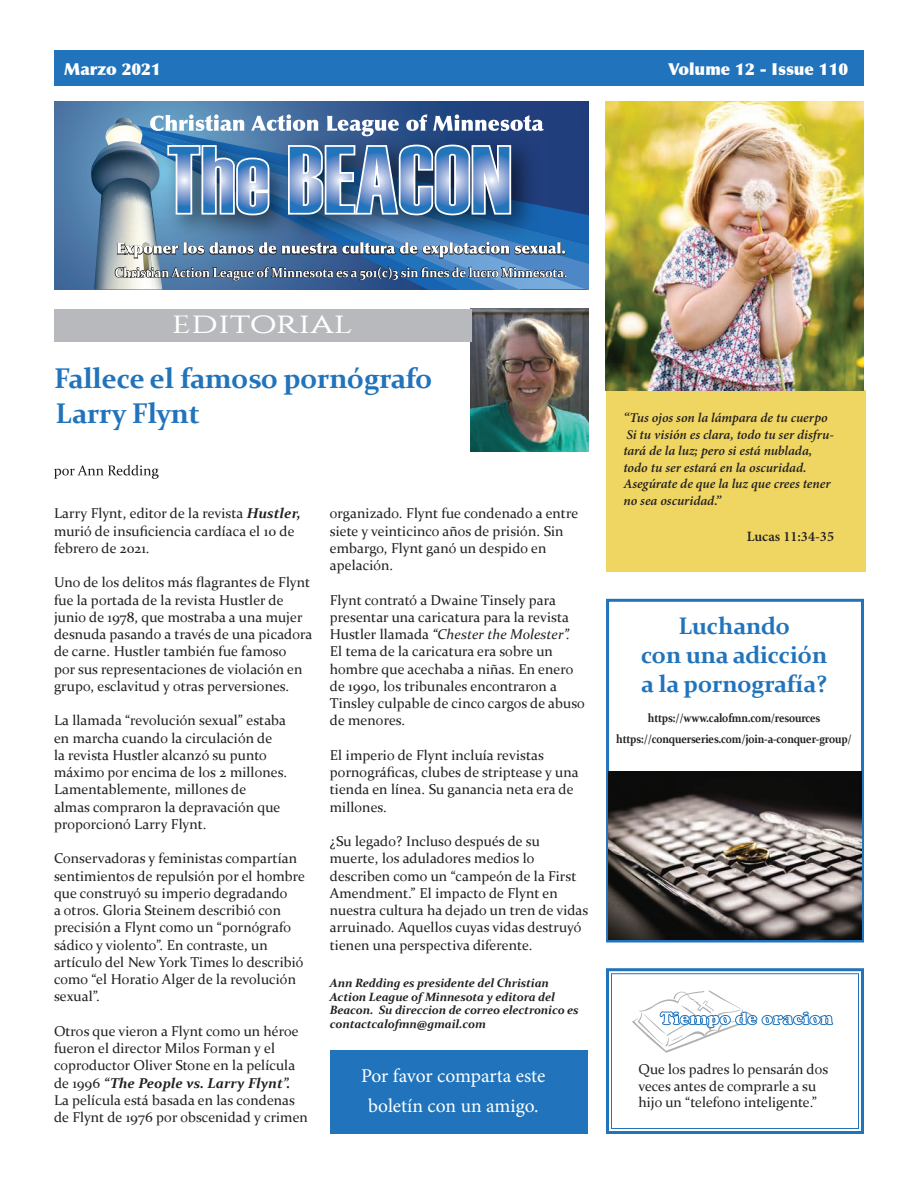
<style>
.page{position:relative;width:918px;height:1188px;background:#fff}
.page>*{position:absolute;margin:0;border:0;box-sizing:border-box;transform-origin:0 0}
.t1{font:700 28.5px/34.5px "Constantia";letter-spacing:-.01em;color:#2174bb}
.t2{font:24.75px "Constantine";letter-spacing:.01em;color:#fff;scale:1.33 1}
.t3{font:700 24px/28.8px "Constantia";letter-spacing:-.01em;color:#2174bb;text-align:center}
.t4{font:19.5px/30px "Minion Pro";color:#fff;text-align:center}
.t5{font:900 16.5px "Optima";color:#fff}
.t6{font:14.25px/17.2px "Constantia";letter-spacing:.005em;color:#231f20}
.t7{font:600 14.25px "Minion Pro";color:#231f20}
.t8{font:italic 600 13.5px/16.5px "Minion Pro";color:#231f20}
.t9{font:italic 700 12px/13.5px "Constantia";letter-spacing:-.01em;color:#231f20}
.t10{font:700 12px/21px "Constantia";letter-spacing:-.02em;color:#231f20;text-align:center;scale:.87 1}
.s1{font-weight:700;font-style:italic}
.s2{font-style:italic}
</style>
<div class="page">
<div style="left:330px;top:1050px;width:258px;height:84px;background:#2174bb"></div>
<img style="left:471px;top:309px;width:118px;height:142px">
<div style="left:54px;top:51px;width:809px;height:35px;background:#2174bb"></div>
<div style="left:54px;top:309px;width:417px;height:32px;background:#b8b9bc"></div>
<svg style="left:606px;top:968px;width:258px;height:166px"></svg>
<div style="left:611px;top:973px;width:248px;height:156px;border:1px solid #2174bb"></div>
<svg style="left:54px;top:465px;width:105px;height:14px"></svg>
<svg style="left:54px;top:102px;width:535px;height:187px;background:#436c9e"></svg>
<svg style="left:567px;top:131px;width:20px;height:158px;background:#27599a"></svg>
<img style="left:90px;top:114px;width:477px;height:176px">
<div style="left:606px;top:391px;width:259px;height:181px;background:#efd662"></div>
<div style="left:606px;top:599px;width:258px;height:344px;border:3px solid #2174bb"></div>
<img style="left:609px;top:772px;width:252px;height:168px">
<img style="left:606px;top:102px;width:258px;height:289px">
<p class="t5" style="left:64px;top:59px;width:98px">Marzo 2021</p>
<p class="t5" style="left:668px;top:59px;width:182px">Volume 12 - Issue 110</p>
<h2 class="t2" style="left:172px;top:310px;width:137px">EDITORIAL</h2>
<h1 class="t1" style="left:54px;top:360px;width:380px">Fallece el famoso pornógrafo<br>Larry Flynt</h1>
<p class="t6" style="left:54px;top:504px;width:249px">Larry Flynt, editor de la revista <span class="s1">Hustler, </span>murió de insuficiencia cardíaca el 10 de febrero de 2021.</p>
<p class="t6" style="left:54px;top:573px;width:260px">Uno de los delitos más flagrantes de Flynt fue la portada de la revista Hustler de junio de 1978, que mostraba a una mujer desnuda pasando a través de una picadora de carne. Hustler también fue famoso<br>por sus representaciones de violación en grupo, esclavitud y otras perversiones.</p>
<p class="t6" style="left:54px;top:711px;width:235px">La llamada “revolución sexual” estaba en marcha cuando la circulación de<br>la revista Hustler alcanzó su punto máximo por encima de los 2 millones.<br>Lamentablemente, millones de<br>almas compraron la depravación que proporcionó Larry Flynt.</p>
<p class="t6" style="left:54px;top:849px;width:253px">Conservadoras y feministas compartían sentimientos de repulsión por el hombre que construyó su imperio degradando<br>a otros. Gloria Steinem describió con precisión a Flynt como un “pornógrafo sádico y violento”. En contraste, un artículo del New York Times lo describió como “el Horatio Alger de la revolución sexual”.</p>
<p class="t6" style="left:54px;top:1022px;width:255px">Otros que vieron a Flynt como un héroe fueron el director Milos Forman y el coproductor Oliver Stone en la película de 1996 <span class="s1">“The People vs. Larry Flynt”.<br></span>La película está basada en las condenas de Flynt de 1976 por obscenidad y crimen</p>
<p class="t6" style="left:330px;top:504px;width:250px">organizado. Flynt fue condenado a entre siete y veinticinco años de prisión. Sin embargo, Flynt ganó un despido en apelación.</p>
<p class="t6" style="left:330px;top:590px;width:257px">Flynt contrató a Dwaine Tinsely para presentar una caricatura para la revista Hustler llamada <span class="s2">“Chester the Molester”.<br></span>El tema de la caricatura era sobre un hombre que acechaba a niñas. En enero de 1990, los tribunales encontraron a Tinsley culpable de cinco cargos de abuso de menores.</p>
<p class="t6" style="left:330px;top:746px;width:250px">El imperio de Flynt incluía revistas pornográficas, clubes de striptease y una tienda en línea. Su ganancia neta era de millones.</p>
<p class="t6" style="left:330px;top:832px;width:260px">¿Su legado? Incluso después de su muerte, los aduladores medios lo describen como un “campeón de la First Amendment.” El impacto de Flynt en nuestra cultura ha dejado un tren de vidas arruinado. Aquellos cuyas vidas destruyó tienen una perspectiva diferente.</p>
<p class="t9" style="left:330px;top:976px;width:250px">Ann Redding es presidente del Christian Action League of Minnesota y editora del Beacon. Su direccion de correo electronico es contactcalofmn@gmail.com</p>
<h3 class="t4" style="left:361px;top:1061px;width:186px">Por favor comparta este boletín con un amigo.</h3>
<p class="t8" style="left:623px;top:410px;width:212px">“Tus ojos son la lámpara de tu cuerpo Si tu visión es clara, todo tu ser disfru&shy;tará de la luz; pero si está nublada, todo tu ser estará en la oscuridad.<br>Asegúrate de que la luz que crees tener no sea oscuridad.”</p>
<p class="t7" style="left:747px;top:526px;width:89px">Lucas 11:34-35</p>
<h3 class="t3" style="left:641px;top:610px;width:188px">Luchando<br>con una adicción a la pornografía?</h3>
<p class="t10" style="left:616px;top:707px;width:272px">https://www.calofmn.com/resources https://conquerseries.com/join-a-conquer-group/</p>
<p class="t6" style="left:639px;top:1060px;width:191px;line-height:16.5px">Que los padres lo pensarán dos veces antes de comprarle a su hijo un “telefono inteligente.”</p>
</div>
